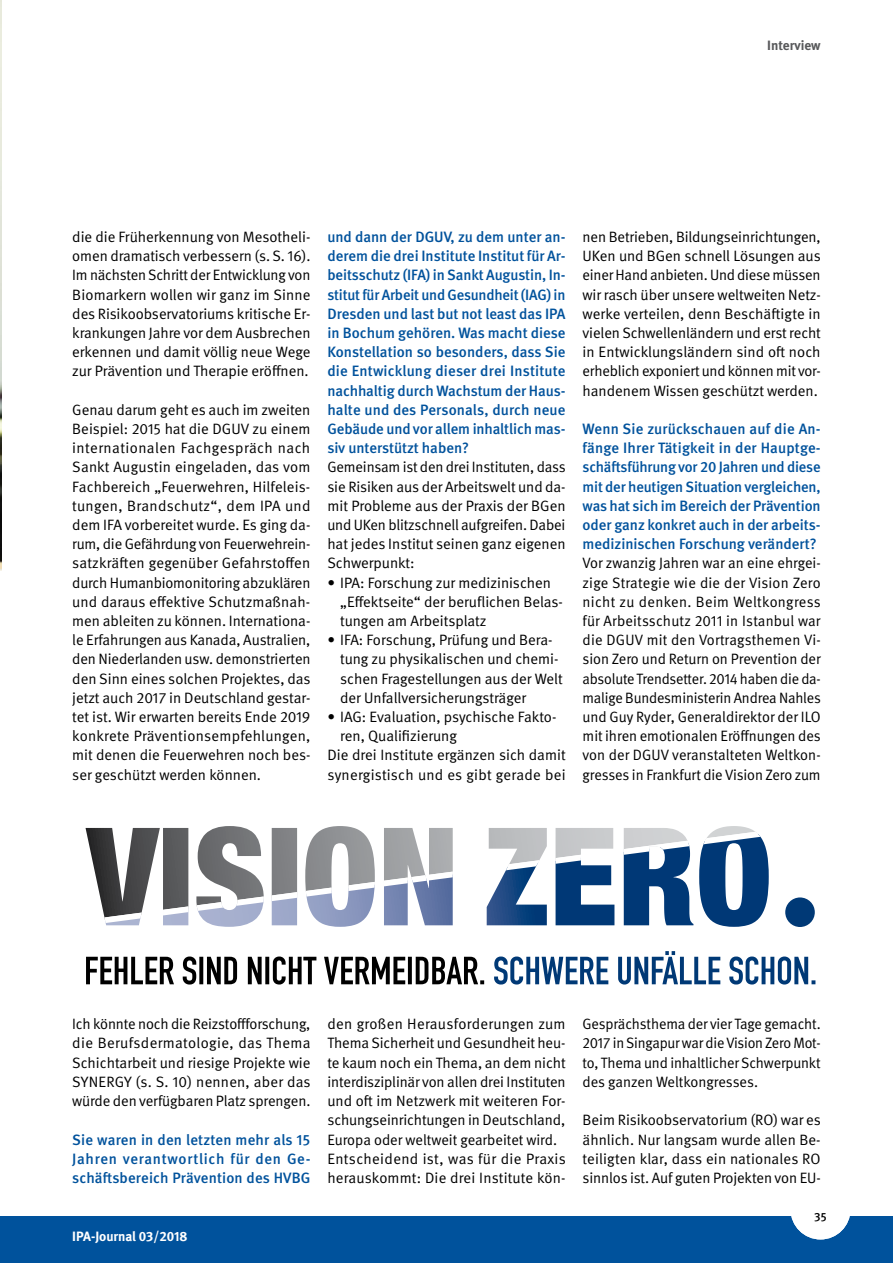
<style>
.page{position:relative;width:893px;height:1263px;background:#fff}
.page>*{position:absolute;margin:0;border:0;box-sizing:border-box;transform-origin:0 0}
.t1{font:15px/19.2px "DGUV Meta";color:#000;text-align:justify}
.t2{font:500 15px/19.2px "DGUV Meta";color:#00529c;text-align:justify}
.t3{font:15px "DGUV Meta";letter-spacing:.02em;color:#000}
.t4{font:700 13.5px "DGUV Meta";letter-spacing:-.005em;color:#fff}
.t5{font:700 13.5px "DGUV Meta";color:#58595b}
.t6{font:500 13.5px "DGUV Meta";color:#000}
.t7{font:500 12px "DGUV Meta";color:#000}
</style>
<div class="page">
<div style="left:0;top:1216px;width:893px;height:47px;background:#00529c"></div>
<div style="left:791px;top:1179px;width:59px;height:60px;background:#fff;border-radius:50%"></div>
<img style="left:0;top:0;width:2px;height:570px">
<div style="left:785px;top:897px;width:30px;height:30px;background:#003976;border-radius:50%"></div>
<svg style="left:86px;top:827px;width:103px;height:93px"></svg>
<svg style="left:105px;top:834px;width:84px;height:92px"></svg>
<svg style="left:196px;top:826px;width:573px;height:101px"></svg>
<svg style="left:494px;top:951px;width:321px;height:33px"></svg>
<svg style="left:86px;top:956px;width:398px;height:28px"></svg>
<p class="t5" style="left:767px;top:37px;width:55px">Interview</p>
<p class="t1" style="left:72px;top:228px;width:240px">die die Früherkennung von Mesotheli&shy;omen dramatisch verbessern (s. S. 16).<br>Im nächsten Schritt der Entwicklung von Biomarkern wollen wir ganz im Sinne des Risikoobservatoriums kritische Er&shy;krankungen Jahre vor dem Ausbrechen erkennen und damit völlig neue Wege zur Prävention und Therapie eröffnen.</p>
<p class="t1" style="left:72px;top:400px;width:240px">Genau darum geht es auch im zweiten Beispiel: 2015 hat die DGUV zu einem internationalen Fachgespräch nach Sankt Augustin eingeladen, das vom Fachbereich „Feuerwehren, Hilfeleis&shy;tungen, Brandschutz“, dem IPA und dem IFA vorbereitet wurde. Es ging da&shy;rum, die Gefährdung von Feuerwehrein&shy;satzkräften gegenüber Gefahrstoffen durch Humanbiomonitoring abzuklären und daraus effektive Schutzmaßnah&shy;men ableiten zu können. Internationa&shy;le Erfahrungen aus Kanada, Australien, den Niederlanden usw. demonstrierten den Sinn eines solchen Projektes, das jetzt auch 2017 in Deutschland gestar&shy;tet ist. Wir erwarten bereits Ende 2019 konkrete Präventionsempfehlungen, mit denen die Feuerwehren noch bes&shy;ser geschützt werden können.</p>
<p class="t2" style="left:327px;top:228px;width:240px">und dann der DGUV, zu dem unter an&shy;derem die drei Institute Institut für Ar&shy;beitsschutz (IFA) in Sankt Augustin, In&shy;stitut für Arbeit und Gesundheit (IAG) in Dresden und last but not least das IPA in Bochum gehören. Was macht diese Konstellation so besonders, dass Sie die Entwicklung dieser drei Institute nachhaltig durch Wachstum der Haus&shy;halte und des Personals, durch neue Gebäude und vor allem inhaltlich mas&shy;siv unterstützt haben?</p>
<p class="t1" style="left:327px;top:458px;width:240px">Gemeinsam ist den drei Instituten, dass sie Risiken aus der Arbeitswelt und da&shy;mit Probleme aus der Praxis der BGen und UKen blitzschnell aufgreifen. Dabei hat jedes Institut seinen ganz eigenen Schwerpunkt:</p>
<p class="t1" style="left:340px;top:573px;width:224px;text-align:left;text-indent:-13px">• IPA: Forschung zur medizinischen „Effektseite“ der beruflichen Belas&shy;tungen am Arbeitsplatz</p>
<p class="t1" style="left:340px;top:631px;width:224px;text-align:left;text-indent:-13px">• IFA: Forschung, Prüfung und Bera&shy;tung zu physikalischen und chemi&shy;schen Fragestellungen aus der Welt der Unfallversicherungsträger</p>
<p class="t1" style="left:327px;top:708px;width:230px">• IAG: Evaluation, psychische Fakto-</p>
<p class="t1" style="left:340px;top:727px;width:118px">ren, Qualifizierung</p>
<p class="t1" style="left:327px;top:746px;width:240px">Die drei Institute ergänzen sich damit</p>
<p class="t3" style="left:327px;top:766px;width:240px">synergistisch und es gibt gerade bei</p>
<p class="t1" style="left:583px;top:228px;width:240px">nen Betrieben, Bildungseinrichtungen, UKen und BGen schnell Lösungen aus einer Hand anbieten. Und diese müssen wir rasch über unsere weltweiten Netz&shy;werke verteilen, denn Beschäftigte in vielen Schwellenländern und erst recht in Entwicklungsländern sind oft noch erheblich exponiert und können mit vor&shy;handenem Wissen geschützt werden.</p>
<p class="t2" style="left:583px;top:420px;width:240px">Wenn Sie zurückschauen auf die An&shy;fänge Ihrer Tätigkeit in der Hauptge&shy;schäftsführung vor 20 Jahren und diese mit der heutigen Situation vergleichen, was hat sich im Bereich der Prävention oder ganz konkret auch in der arbeits&shy;medizinischen Forschung verändert?</p>
<p class="t1" style="left:583px;top:554px;width:240px">Vor zwanzig Jahren war an eine ehrgei&shy;zige Strategie wie die der Vision Zero nicht zu denken. Beim Weltkongress für Arbeitsschutz 2011 in Istanbul war die DGUV mit den Vortragsthemen Vi&shy;sion Zero und Return on Prevention der absolute Trendsetter. 2014 haben die da&shy;malige Bundesministerin Andrea Nahles und Guy Ryder, Generaldirektor der ILO mit ihren emotionalen Eröffnungen des von der DGUV veranstalteten Weltkon&shy;gresses in Frankfurt die Vision Zero zum</p>
<p class="t1" style="left:72px;top:1015px;width:240px">Ich könnte noch die Reizstoffforschung, die Berufsdermatologie, das Thema Schichtarbeit und riesige Projekte wie SYNERGY (s. S. 10) nennen, aber das würde den verfügbaren Platz sprengen.</p>
<p class="t2" style="left:72px;top:1130px;width:240px">Sie waren in den letzten mehr als 15<br>Jahren verantwortlich für den Ge&shy;schäftsbereich Prävention des HVBG</p>
<p class="t4" style="left:72px;top:1228px;width:117px">IPA-Journal 03/2018</p>
<p class="t1" style="left:327px;top:1015px;width:240px;text-align:left">den großen Herausforderungen zum Thema Sicherheit und Gesundheit heu&shy;te kaum noch ein Thema, an dem nicht interdisziplinär von allen drei Instituten und oft im Netzwerk mit weiteren For&shy;schungseinrichtungen in Deutschland, Europa oder weltweit gearbeitet wird.<br>Entscheidend ist, was für die Praxis herauskommt: Die drei Institute kön-</p>
<p class="t1" style="left:583px;top:1015px;width:240px">Gesprächsthema der vier Tage gemacht.<br>2017 in Singapur war die Vision Zero Mot&shy;to, Thema und inhaltlicher Schwerpunkt des ganzen Weltkongresses.</p>
<p class="t1" style="left:583px;top:1111px;width:240px">Beim Risikoobservatorium (RO) war es ähnlich. Nur langsam wurde allen Be&shy;teiligten klar, dass ein nationales RO sinnlos ist. Auf guten Projekten von EU-</p>
<p class="t6" style="left:813px;top:1209px;width:15px">35</p>
<p class="t7" style="left:814px;top:1210px;width:14px">35</p>
</div>
